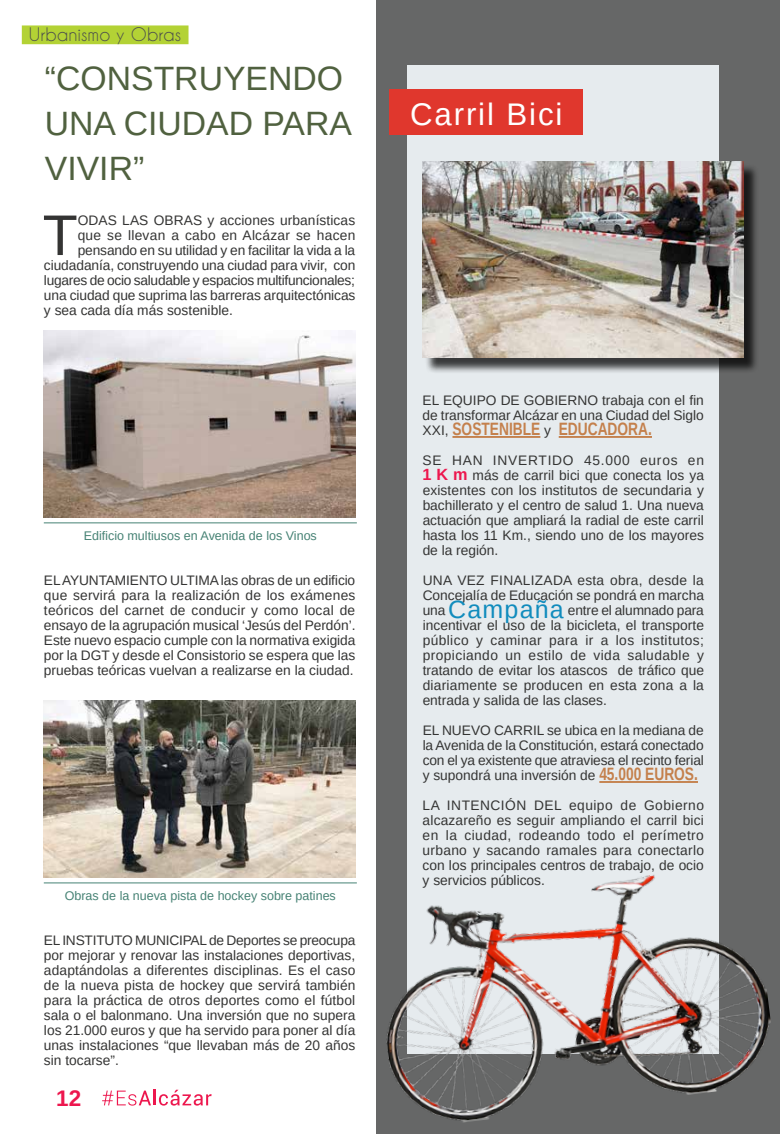
<style>
.page{position:relative;width:780px;height:1134px;background:#fff}
.page>*{position:absolute;margin:0;border:0;box-sizing:border-box;transform-origin:0 0}
.t1{font:57.38px "Arimo";color:#343433}
.t2{font:33.75px/45px "Arimo";color:#50613f}
.t3{font:31.25px "Arimo";letter-spacing:.06em;color:#fff}
.t4{font:700 22.5px "Arimo";color:#ed174e}
.t5{font:700 17.88px "Arimo";color:#c4804c;scale:.77 1}
.t6{font:17.5px "Caviar Dreams";letter-spacing:-.01em;color:#4b4d4d}
.t7{font:13.75px/15px "Arimo";color:#343433;text-align:justify}
.t8{font:13.75px "Arimo";letter-spacing:-.02em;color:#343433}
.t9{font:13.75px "Arimo";letter-spacing:.02em;color:#343433}
.t10{font:12.5px "Arimo";color:#468274}
.s1{font-weight:400;font-size:13.75px;color:#343433}
.s2{font-weight:700;font-size:16.25px;color:#ed174e}
.s3{font-size:25px;color:#118cbd}
.s4{font-weight:700;font-size:17.88px;color:#c4804c}
</style>
<div class="page">
<div style="left:22px;top:25px;width:166px;height:19px;background:#b3d235"></div>
<div style="left:376px;top:0;width:403px;height:1134px;background:#666767"></div>
<div style="left:407px;top:66px;width:312px;height:988px;background:#e6ebee"></div>
<hr style="left:452px;top:436px;width:88px;height:2px;background:#c4804c">
<hr style="left:558px;top:436px;width:94px;height:2px;background:#c4804c">
<hr style="left:599px;top:781px;width:99px;height:2px;background:#c4804c">
<div style="left:424px;top:163px;width:335px;height:210px;background:#000;opacity:.75"></div>
<img style="left:422px;top:161px;width:321px;height:197px">
<div style="left:389px;top:90px;width:194px;height:45px;background:#e0372d"></div>
<img style="left:386px;top:875px;width:385px;height:248px">
<img style="left:44px;top:701px;width:311px;height:177px">
<img style="left:44px;top:330px;width:311px;height:187px">
<hr style="left:44px;top:523px;width:313px;height:1px;background:#468274">
<hr style="left:44px;top:883px;width:313px;height:1px;background:#468274">
<svg style="left:102px;top:1089px;width:109px;height:16px"></svg>
<p class="t6" style="left:29px;top:24px;width:154px">Urbanismo y Obras</p>
<h2 class="t2" style="left:45px;top:56px;width:61px">“Construyendo una</h2>
<h2 class="t2" style="left:124px;top:101px;width:23px">ciudad</h2>
<h2 class="t2" style="left:262px;top:101px;width:23px">para</h2>
<h2 class="t2" style="left:45px;top:146px;width:101px">vivir”</h2>
<h1 class="t1" style="left:43px;top:199px;width:37px">T</h1>
<p class="t7" style="left:78px;top:213px;width:11px">odas</p>
<p class="t7" style="left:122px;top:213px;width:10px">las</p>
<p class="t7" style="left:154px;top:213px;width:30px">obras</p>
<p class="t7" style="left:207px;top:213px;width:149px">y acciones urbanísticas</p>
<p class="t9" style="left:78px;top:227px;width:279px">que se llevan a cabo en Alcázar se hacen</p>
<p class="t7" style="left:78px;top:243px;width:279px">pensando en su utilidad y en facilitar la vida a la</p>
<p class="t7" style="left:44px;top:258px;width:313px">ciudadanía, construyendo una ciudad para vivir, con</p>
<p class="t8" style="left:44px;top:272px;width:312px">lugares de ocio saludable y espacios multifuncionales;</p>
<p class="t7" style="left:44px;top:288px;width:313px">una ciudad que suprima las barreras arquitectónicas</p>
<p class="t7" style="left:44px;top:303px;width:190px">y sea cada día más sostenible.</p>
<p class="t10" style="left:84px;top:528px;width:235px">Edificio multiusos en Avenida de los Vinos</p>
<p class="t7" style="left:44px;top:573px;width:313px;text-indent:177px">las obras de un edificio que servirá para la realización de los exámenes teóricos del carnet de conducir y como local de ensayo de la agrupación musical ‘Jesús del Perdón’.<br>Este nuevo espacio cumple con la normativa exigida por la DGT y desde el Consistorio se espera que las pruebas teóricas vuelvan a realizarse en la ciudad.</p>
<p class="t7" style="left:44px;top:573px;width:55px">EL AYUntamiento</p>
<p class="t7" style="left:170px;top:573px;width:9px">ultima</p>
<p class="t10" style="left:65px;top:888px;width:272px">Obras de la nueva pista de hockey sobre patines</p>
<p class="t7" style="left:44px;top:933px;width:313px;text-indent:165px">de Deportes se preocupa por mejorar y renovar las instalaciones deportivas, adaptándolas a diferentes disciplinas. Es el caso de la nueva pista de hockey que servirá también para la práctica de otros deportes como el fútbol sala o el balonmano. Una inversión que no supera los 21.000 euros y que ha servido para poner al día unas instalaciones “que llevaban más de 20 años sin tocarse”.</p>
<p class="t7" style="left:44px;top:933px;width:28px">el instituto</p>
<p class="t7" style="left:135px;top:933px;width:9px">municipal</p>
<h3 class="t4" style="left:56px;top:1083px;width:27px">12</h3>
<h3 class="t3" style="left:410px;top:94px;width:154px">Carril Bici</h3>
<p class="t7" style="left:422px;top:393px;width:283px">EL EQUIPO de GOBIERNO trabaja con el fin de transformar Alcázar en una Ciudad del Siglo</p>
<h3 class="t5" style="left:422px;top:417px;width:299px"><span class="s1">XXI,</span> SOSTENIBLE <span class="s1">y</span> EDUCADORA.</h3>
<p class="t7" style="left:422px;top:453px;width:10px">se</p>
<p class="t7" style="left:452px;top:453px;width:11px">han</p>
<p class="t7" style="left:493px;top:453px;width:36px">invertido</p>
<p class="t7" style="left:422px;top:453px;width:283px;text-indent:161px">45.000 euros en <span class="s2">1 K m</span> más de carril bici que conecta los ya existentes con los institutos de secundaria y bachillerato y el centro de salud 1. Una nueva actuación que ampliará la radial de este carril hasta los 11 Km., siendo uno de los mayores de la región.</p>
<p class="t7" style="left:422px;top:573px;width:77px">Una vez finalizada</p>
<p class="t7" style="left:422px;top:573px;width:283px;text-indent:155px">esta obra, desde la Concejalía de Educación se pondrá en marcha una <span class="s3">Campaña</span> entre el alumnado para incentivar el uso de la bicicleta, el transporte público y caminar para ir a los institutos; propiciando un estilo de vida saludable y tratando de evitar los atascos de tráfico que diariamente se producen en esta zona a la entrada y salida de las clases.</p>
<p class="t7" style="left:422px;top:723px;width:30px">el nue</p>
<p class="t7" style="left:471px;top:723px;width:33px">vo carril</p>
<p class="t7" style="left:422px;top:723px;width:283px;text-indent:124px">se ubica en la mediana de la Avenida de la Constitución, estará conectado con el ya existente que atraviesa el recinto ferial y supondrá una inversión de <span class="s4">45.000 EUROS.</span></p>
<p class="t7" style="left:422px;top:798px;width:34px">la intenci</p>
<p class="t7" style="left:505px;top:798px;width:39px">ón del</p>
<p class="t7" style="left:422px;top:798px;width:283px;text-indent:146px">equipo de Gobierno alcazareño es seguir ampliando el carril bici en la ciudad, rodeando todo el perímetro urbano y sacando ramales para conectarlo con los principales centros de trabajo, de ocio y servicios públicos.</p>
</div>
